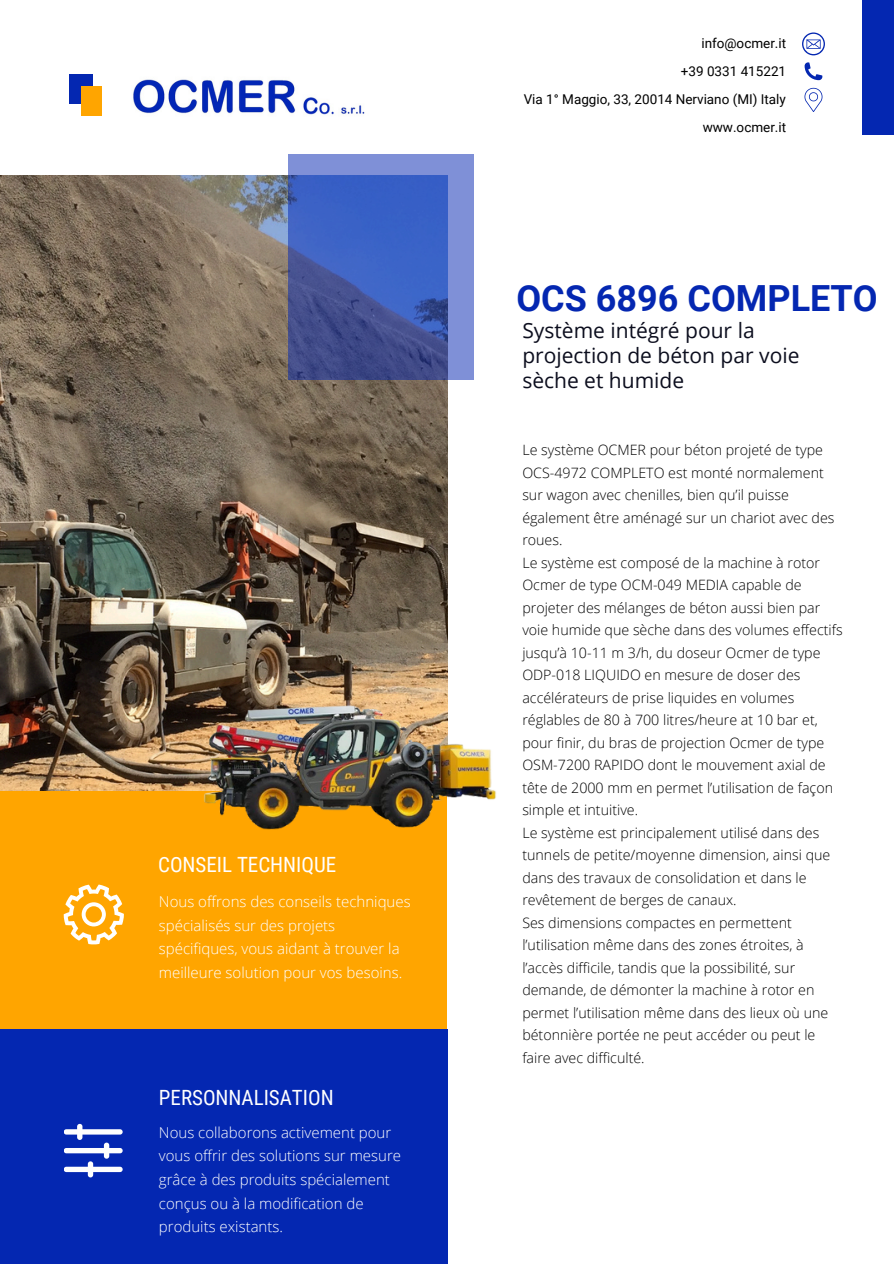
<style>
.page{position:relative;width:894px;height:1264px;background:#fff}
.page>*{position:absolute;margin:0;border:0;box-sizing:border-box;transform-origin:0 0}
.t1{font:700 36px "Roboto";color:#0427b1}
.t2{font:21px/24.8px "Open Sans";color:#0c0e1e}
.t3{font:21px "Roboto Condensed";color:#fff}
.t4{font:300 15px/23.7px "Open Sans";color:#fff}
.t5{font:300 14.25px/22.5px "Open Sans";color:#000}
.t6{font:13.5px "Roboto";color:#000}
</style>
<div class="page">
<div style="left:70px;top:74px;width:23px;height:30px;background:#0427b1"></div>
<div style="left:81px;top:86px;width:21px;height:29px;background:#ffa500"></div>
<div style="left:862px;top:0;width:31px;height:135px;background:#0427b1"></div>
<div style="left:0;top:790px;width:447px;height:241px;background:#ffa500"></div>
<div style="left:0;top:1029px;width:447px;height:234px;background:#0427b1"></div>
<img style="left:133px;top:79px;width:232px;height:36px">
<svg style="left:64px;top:884px;width:59px;height:60px"></svg>
<svg style="left:64px;top:1123px;width:58px;height:54px"></svg>
<svg style="left:802px;top:32px;width:22px;height:23px"></svg>
<svg style="left:804px;top:62px;width:18px;height:18px"></svg>
<svg style="left:804px;top:88px;width:18px;height:24px"></svg>
<img style="left:0;top:176px;width:447px;height:614px">
<svg style="left:288px;top:154px;width:185px;height:225px;background:#4b64b5"></svg>
<img style="left:202px;top:700px;width:294px;height:130px">
<p class="t3" style="left:158px;top:852px;width:180px">CONSEIL TECHNIQUE</p>
<h2 class="t4" style="left:159px;top:889px;width:253px">Nous offrons des conseils techniques spécialisés sur des projets spécifiques, vous aidant à trouver la meilleure solution pour vos besoins.</h2>
<h4 class="t3" style="left:159px;top:1085px;width:176px">PERSONNALISATION</h4>
<p class="t4" style="left:159px;top:1120px;width:243px">Nous collaborons activement pour vous offrir des solutions sur mesure grâce à des produits spécialement conçus ou à la modification de produits existants.</p>
<p class="t6" style="left:701px;top:36px;width:86px">info@ocmer.it</p>
<p class="t6" style="left:680px;top:64px;width:107px">+39 0331 415221</p>
<p class="t6" style="left:523px;top:92px;width:264px">Via 1° Maggio, 33, 20014 Nerviano (MI) Italy</p>
<p class="t6" style="left:702px;top:119px;width:85px">www.ocmer.it</p>
<p class="t1" style="left:516px;top:277px;width:362px">OCS 6896 COMPLETO</p>
<p class="t2" style="left:522px;top:318px;width:278px">Système intégré pour la projection de béton par voie sèche et humide</p>
<p class="t5" style="left:522px;top:438px;width:322px">Le système OCMER pour béton projeté de type OCS-4972 COMPLETO est monté normalement sur wagon avec chenilles, bien qu’il puisse également être aménagé sur un chariot avec des roues.<br>Le système est composé de la machine à rotor Ocmer de type OCM-049 MEDIA capable de projeter des mélanges de béton aussi bien par voie humide que sèche dans des volumes effectifs jusqu’à 10-11 m 3/h, du doseur Ocmer de type ODP-018 LIQUIDO en mesure de doser des accélérateurs de prise liquides en volumes réglables de 80 à 700 litres/heure at 10 bar et, pour finir, du bras de projection Ocmer de type OSM-7200 RAPIDO dont le mouvement axial de tête de 2000 mm en permet l’utilisation de façon simple et intuitive.<br>Le système est principalement utilisé dans des tunnels de petite/moyenne dimension, ainsi que dans des travaux de consolidation et dans le revêtement de berges de canaux.<br>Ses dimensions compactes en permettent l’utilisation même dans des zones étroites, à l’accès difficile, tandis que la possibilité, sur demande, de démonter la machine à rotor en permet l’utilisation même dans des lieux où une bétonnière portée ne peut accéder ou peut le faire avec difficulté.</p>
</div>
